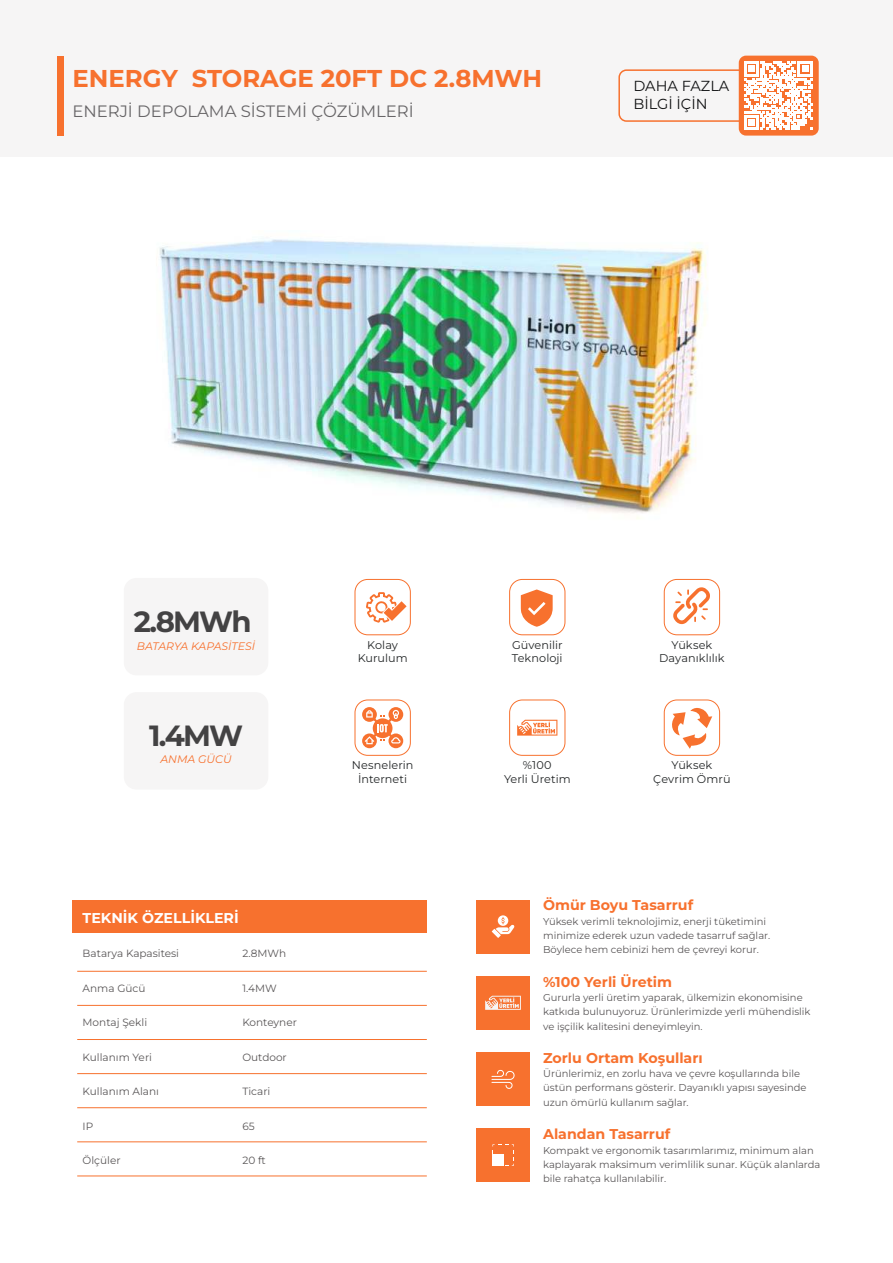
<style>
.page{position:relative;width:893px;height:1263px;background:#fff}
.page>*{position:absolute;margin:0;border:0;box-sizing:border-box;transform-origin:0 0}
.t1{font:700 29.25px "Montserrat";letter-spacing:-.06em;color:#434243}
.t2{font:700 24.3px "Montserrat";color:#f7712e}
.t3{font:16.5px "Montserrat";color:#686668}
.t4{font:14.55px/17.4px "Montserrat";color:#121314}
.t5{font:700 14.25px "Montserrat";color:#f7712e}
.t6{font:700 14.25px "Montserrat";color:#fff}
.t7{font:11.25px/13.5px "Montserrat";color:#242728;text-align:center}
.t8{font:italic 10.95px "Montserrat";color:#f7712e}
.t9{font:10.5px "Montserrat";color:#5a5758}
.t10{font:9.9px/14.2px "Montserrat";color:#5a5758}
</style>
<div class="page">
<img style="left:159px;top:239px;width:549px;height:280px">
<div style="left:124px;top:578px;width:144px;height:97px;background:#f6f5f5;border-radius:13px"></div>
<div style="left:124px;top:692px;width:144px;height:97px;background:#f6f5f5;border-radius:13px"></div>
<svg style="left:521px;top:589px;width:32px;height:38px"></svg>
<div style="left:355px;top:579px;width:56px;height:56px;border:1px solid #f7712e;border-radius:13px"></div>
<svg style="left:366px;top:592px;width:41px;height:31px"></svg>
<div style="left:509px;top:579px;width:56px;height:56px;border:1px solid #f7712e;border-radius:13px"></div>
<div style="left:664px;top:579px;width:56px;height:56px;border:1px solid #f7712e;border-radius:13px"></div>
<svg style="left:673px;top:587px;width:37px;height:37px"></svg>
<div style="left:355px;top:700px;width:56px;height:56px;border:1px solid #f7712e;border-radius:13px"></div>
<div style="left:509px;top:700px;width:56px;height:56px;border:1px solid #f7712e;border-radius:13px"></div>
<div style="left:664px;top:700px;width:56px;height:56px;border:1px solid #f7712e;border-radius:13px"></div>
<svg style="left:362px;top:707px;width:15px;height:15px"></svg>
<svg style="left:388px;top:707px;width:15px;height:15px"></svg>
<svg style="left:362px;top:733px;width:15px;height:15px"></svg>
<div style="left:388px;top:733px;width:15px;height:15px;background:#f7712e;border-radius:50%"></div>
<svg style="left:365px;top:710px;width:36px;height:34px"></svg>
<svg style="left:517px;top:720px;width:40px;height:16px"></svg>
<svg style="left:672px;top:708px;width:40px;height:41px"></svg>
<div style="left:0;top:0;width:893px;height:156px;background:#f6f5f5"></div>
<div style="left:618px;top:69px;width:134px;height:53px;border:2px solid #f7712e;border-radius:7px"></div>
<div style="left:739px;top:56px;width:80px;height:80px;background:#f7712e;border-radius:7px"></div>
<svg style="left:744px;top:62px;width:68px;height:68px"></svg>
<div style="left:57px;top:56px;width:7px;height:80px;background:#f7712e"></div>
<div style="left:476px;top:1052px;width:54px;height:54px;background:#f7712e"></div>
<svg style="left:491px;top:1069px;width:24px;height:20px"></svg>
<div style="left:476px;top:1128px;width:54px;height:54px;background:#f7712e"></div>
<svg style="left:492px;top:1144px;width:22px;height:22px"></svg>
<div style="left:492px;top:1154px;width:12px;height:12px;background:#fff"></div>
<div style="left:476px;top:900px;width:54px;height:53px;background:#f7712e"></div>
<svg style="left:492px;top:915px;width:22px;height:23px"></svg>
<div style="left:476px;top:976px;width:54px;height:53px;background:#f7712e"></div>
<svg style="left:485px;top:996px;width:36px;height:14px"></svg>
<div style="left:73px;top:900px;width:354px;height:32px;background:#f7712e"></div>
<hr style="left:77px;top:971px;width:350px;height:1px;background:#f7712e">
<hr style="left:77px;top:1005px;width:350px;height:1px;background:#f7712e">
<hr style="left:77px;top:1039px;width:350px;height:1px;background:#f7712e">
<hr style="left:77px;top:1073px;width:350px;height:1px;background:#f7712e">
<hr style="left:77px;top:1107px;width:350px;height:1px;background:#f7712e">
<hr style="left:77px;top:1141px;width:350px;height:1px;background:#f7712e">
<hr style="left:77px;top:1176px;width:350px;height:1px;background:#f7712e">
<h2 class="t2" style="left:72px;top:68px;width:471px">ENERGY STORAGE 20FT DC 2.8MWH</h2>
<h3 class="t3" style="left:72px;top:100px;width:343px">ENERJİ DEPOLAMA SİSTEMİ ÇÖZÜMLERİ</h3>
<h3 class="t4" style="left:633px;top:78px;width:97px">DAHA FAZLA<br>BİLGİ İÇİN</h3>
<h1 class="t1" style="left:134px;top:608px;width:119px">2.8MWh</h1>
<p class="t8" style="left:137px;top:638px;width:120px">BATARYA KAPASİTESİ</p>
<h1 class="t1" style="left:149px;top:723px;width:95px">1.4MW</h1>
<p class="t8" style="left:160px;top:754px;width:73px">ANMA GÜCÜ</p>
<h3 class="t6" style="left:83px;top:907px;width:158px">TEKNİK ÖZELLİKLERİ</h3>
<p class="t9" style="left:83px;top:946px;width:98px">Batarya Kapasitesi</p>
<p class="t9" style="left:83px;top:981px;width:64px">Anma Gücü</p>
<p class="t9" style="left:83px;top:1015px;width:66px">Montaj Şekli</p>
<p class="t9" style="left:83px;top:1050px;width:71px">Kullanım Yeri</p>
<p class="t9" style="left:83px;top:1084px;width:78px">Kullanım Alanı</p>
<p class="t9" style="left:83px;top:1122px;width:12px">IP</p>
<p class="t9" style="left:83px;top:1153px;width:39px">Ölçüler</p>
<p class="t9" style="left:242px;top:946px;width:45px">2.8MWh</p>
<p class="t9" style="left:242px;top:981px;width:36px">1.4MW</p>
<p class="t9" style="left:242px;top:1015px;width:56px">Konteyner</p>
<p class="t9" style="left:242px;top:1050px;width:46px">Outdoor</p>
<p class="t9" style="left:242px;top:1084px;width:29px">Ticari</p>
<p class="t9" style="left:242px;top:1122px;width:14px">65</p>
<p class="t9" style="left:242px;top:1153px;width:25px">20 ft</p>
<p class="t7" style="left:358px;top:638px;width:51px">Kolay<br>Kurulum</p>
<p class="t7" style="left:512px;top:639px;width:52px;text-align:left">Güvenilir<br>Teknoloji</p>
<p class="t7" style="left:659px;top:639px;width:67px">Yüksek<br>Dayanıklılık</p>
<p class="t7" style="left:352px;top:760px;width:63px">Nesnelerin<br>İnterneti</p>
<p class="t7" style="left:504px;top:760px;width:68px">%100<br>Yerli Üretim</p>
<p class="t7" style="left:653px;top:760px;width:79px">Yüksek<br>Çevrim Ömrü</p>
<h3 class="t5" style="left:543px;top:899px;width:152px">Ömür Boyu Tasarruf</h3>
<p class="t10" style="left:543px;top:914px;width:229px">Yüksek verimli teknolojimiz, enerji tüketimini minimize ederek uzun vadede tasarruf sağlar.<br>Böylece hem cebinizi hem de çevreyi korur.</p>
<h3 class="t5" style="left:543px;top:976px;width:131px">%100 Yerli Üretim</h3>
<p class="t10" style="left:543px;top:990px;width:269px">Gururla yerli üretim yaparak, ülkemizin ekonomisine katkıda bulunuyoruz. Ürünlerimizde yerli mühendislik ve işçilik kalitesini deneyimleyin.</p>
<h3 class="t5" style="left:543px;top:1048px;width:161px">Zorlu Ortam Koşulları</h3>
<p class="t10" style="left:543px;top:1066px;width:265px">Ürünlerimiz, en zorlu hava ve çevre koşullarında bile üstün performans gösterir. Dayanıklı yapısı sayesinde uzun ömürlü kullanım sağlar.</p>
<h3 class="t5" style="left:543px;top:1128px;width:129px">Alandan Tasarruf</h3>
<p class="t10" style="left:543px;top:1142px;width:279px">Kompakt ve ergonomik tasarımlarımız, minimum alan kaplayarak maksimum verimlilik sunar. Küçük alanlarda bile rahatça kullanılabilir.</p>
</div>
